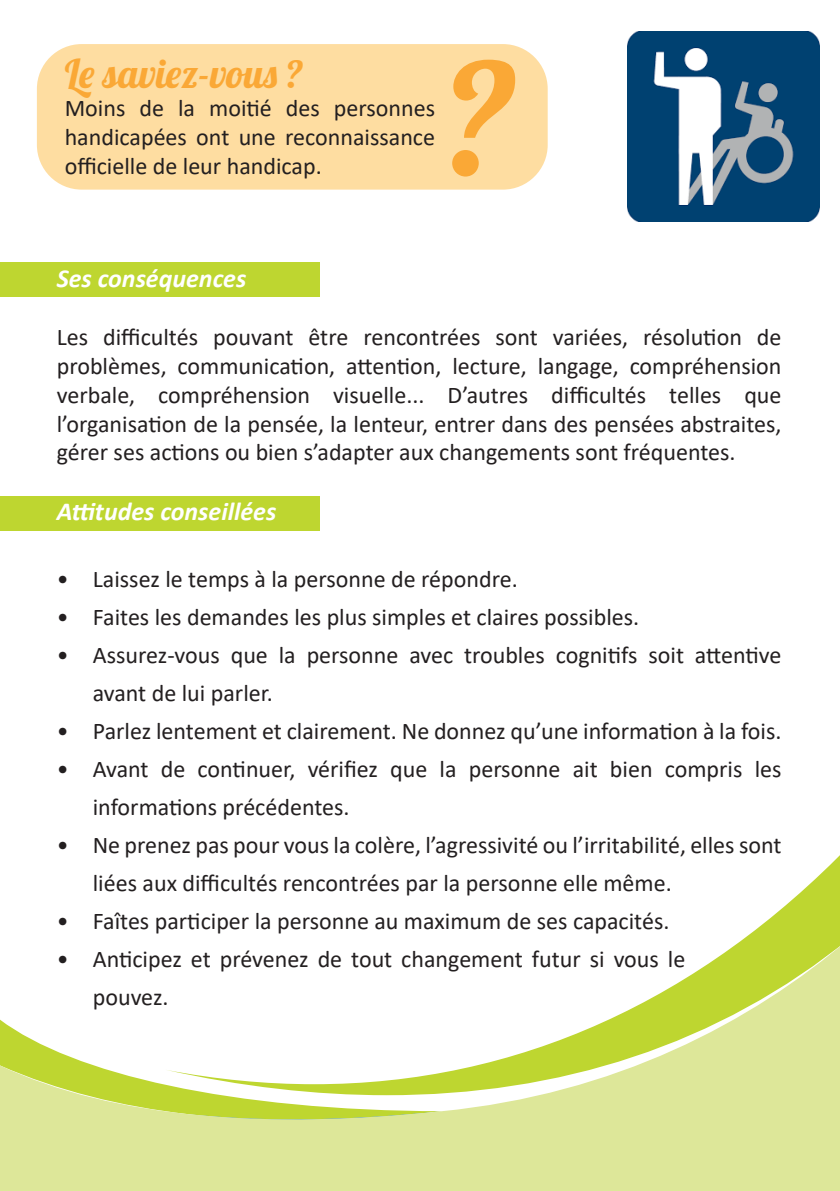
<style>
.page{position:relative;width:840px;height:1191px;background:#fff}
.page>*{position:absolute;margin:0;border:0;box-sizing:border-box;transform-origin:0 0}
.t1{font:167px "Lobster 1.4";color:#faa836}
.t2{font:40px "Lobster 1.4";letter-spacing:.025em;color:#faa836}
.t3{font:italic 700 26px "Calibri";color:#fff}
.t4{font:24px/28.8px "Calibri";color:#231f20}
</style>
<div class="page">
<svg style="left:746px;top:856px;width:93px;height:81px"></svg>
<svg style="left:0;top:937px;width:839px;height:254px"></svg>
<div style="left:0;top:496px;width:319px;height:34px;background:#bed630"></div>
<div style="left:0;top:262px;width:319px;height:34px;background:#bed630"></div>
<div style="left:37px;top:44px;width:510px;height:146px;background:#fedda1;border-radius:45px"></div>
<img style="left:627px;top:31px;width:192px;height:190px">
<p class="t2" style="left:65px;top:48px;width:240px">Le saviez-vous ?</p>
<p class="t4" style="left:65px;top:93px;width:371px;text-align:justify">Moins de la moitié des personnes handicapées ont une reconnaissance officielle de leur handicap.</p>
<p class="t1" style="left:444px;top:9px;width:75px">?</p>
<p class="t3" style="left:57px;top:260px;width:191px">Ses conséquences</p>
<p class="t4" style="left:57px;top:322px;width:726px;text-align:justify">Les difficultés pouvant être rencontrées sont variées, résolution de problèmes, communication, attention, lecture, langage, compréhension verbale, compréhension visuelle... D’autres difficultés telles que l’organisation de la pensée, la lenteur, entrer dans des pensées abstraites, gérer ses actions ou bien s’adapter aux changements sont fréquentes.</p>
<p class="t3" style="left:57px;top:493px;width:221px">Attitudes conseillées</p>
<p class="t4" style="left:57px;top:564px;width:462px">• Laissez le temps à la personne de répondre.</p>
<p class="t4" style="left:57px;top:602px;width:583px">• Faites les demandes les plus simples et claires possibles.</p>
<p class="t4" style="left:93px;top:635px;width:690px;line-height:38px;text-indent:-36px">• Assurez-vous que la personne avec troubles cognitifs soit attentive avant de lui parler.</p>
<p class="t4" style="left:57px;top:716px;width:725px">• Parlez lentement et clairement. Ne donnez qu’une information à la fois.</p>
<p class="t4" style="left:93px;top:749px;width:689px;line-height:38px;text-indent:-36px">• Avant de continuer, vérifiez que la personne ait bien compris les informations précédentes.</p>
<p class="t4" style="left:93px;top:825px;width:689px;line-height:38px;text-indent:-36px">• Ne prenez pas pour vous la colère, l’agressivité ou l’irritabilité, elles sont liées aux difficultés rencontrées par la personne elle même.</p>
<p class="t4" style="left:57px;top:906px;width:614px">• Faîtes participer la personne au maximum de ses capacités.</p>
<p class="t4" style="left:93px;top:939px;width:593px;line-height:38px;text-indent:-36px">• Anticipez et prévenez de tout changement futur si vous le pouvez.</p>
</div>
